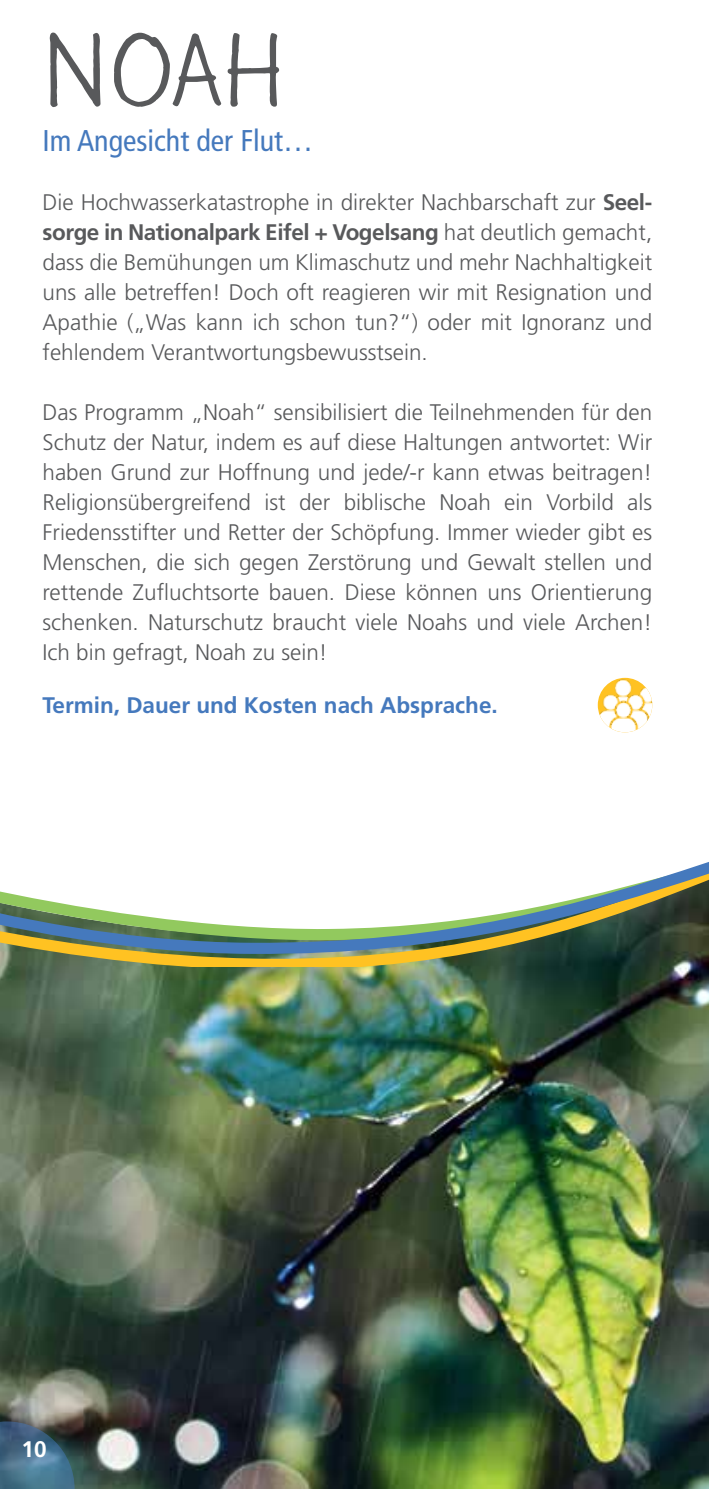
<style>
.page{position:relative;width:709px;height:1489px;background:#fff}
.page>*{position:absolute;margin:0;border:0;box-sizing:border-box;transform-origin:0 0}
.t1{font:95px "Grundschrift";color:#58595b}
.t2{font:condensed 30px "Frutiger";color:#4579bd}
.t3{font:300 22.5px/30px "Frutiger";color:#58595b;text-align:justify}
.t4{font:700 22.5px "Frutiger";color:#4579bd}
.t5{font:700 22.5px "Frutiger";color:#fff}
.s1{font-weight:700}
</style>
<div class="page">
<img style="left:0;top:966px;width:709px;height:522px">
<svg style="left:0;top:1421px;width:75px;height:67px;background:#44677c"></svg>
<svg style="left:0;top:961px;width:709px;height:5px;background:#847f3a"></svg>
<svg style="left:0;top:862px;width:709px;height:99px"></svg>
<img style="left:597px;top:677px;width:55px;height:55px;border-radius:27px">
<h1 class="t1" style="left:43px;top:22px;width:243px">NOAH</h1>
<h2 class="t2" style="left:43px;top:123px;width:272px">Im Angesicht der Flut…</h2>
<p class="t3" style="left:43px;top:187px;width:611px">Die Hochwasserkatastrophe in direkter Nachbarschaft zur <span class="s1">Seel&shy;sorge in Nationalpark Eifel + Vogelsang</span> hat deutlich gemacht, dass die Bemühungen um Klimaschutz und mehr Nachhaltigkeit uns alle betreffen! Doch oft reagieren wir mit Resignation und Apathie („Was kann ich schon tun?“) oder mit Ignoranz und fehlendem Verantwortungsbewusstsein.</p>
<p class="t3" style="left:43px;top:397px;width:611px">Das Programm „Noah“ sensibilisiert die Teilnehmenden für den Schutz der Natur, indem es auf diese Haltungen antwortet: Wir haben Grund zur Hoffnung und jede/-r kann etwas beitragen!<br>Religionsübergreifend ist der biblische Noah ein Vorbild als Friedensstifter und Retter der Schöpfung. Immer wieder gibt es Menschen, die sich gegen Zerstörung und Gewalt stellen und rettende Zufluchtsorte bauen. Diese können uns Orientierung schenken. Naturschutz braucht viele Noahs und viele Archen!<br>Ich bin gefragt, Noah zu sein!</p>
<p class="t4" style="left:43px;top:692px;width:457px">Termin, Dauer und Kosten nach Absprache.</p>
<p class="t5" style="left:21px;top:1435px;width:27px">10</p>
</div>
